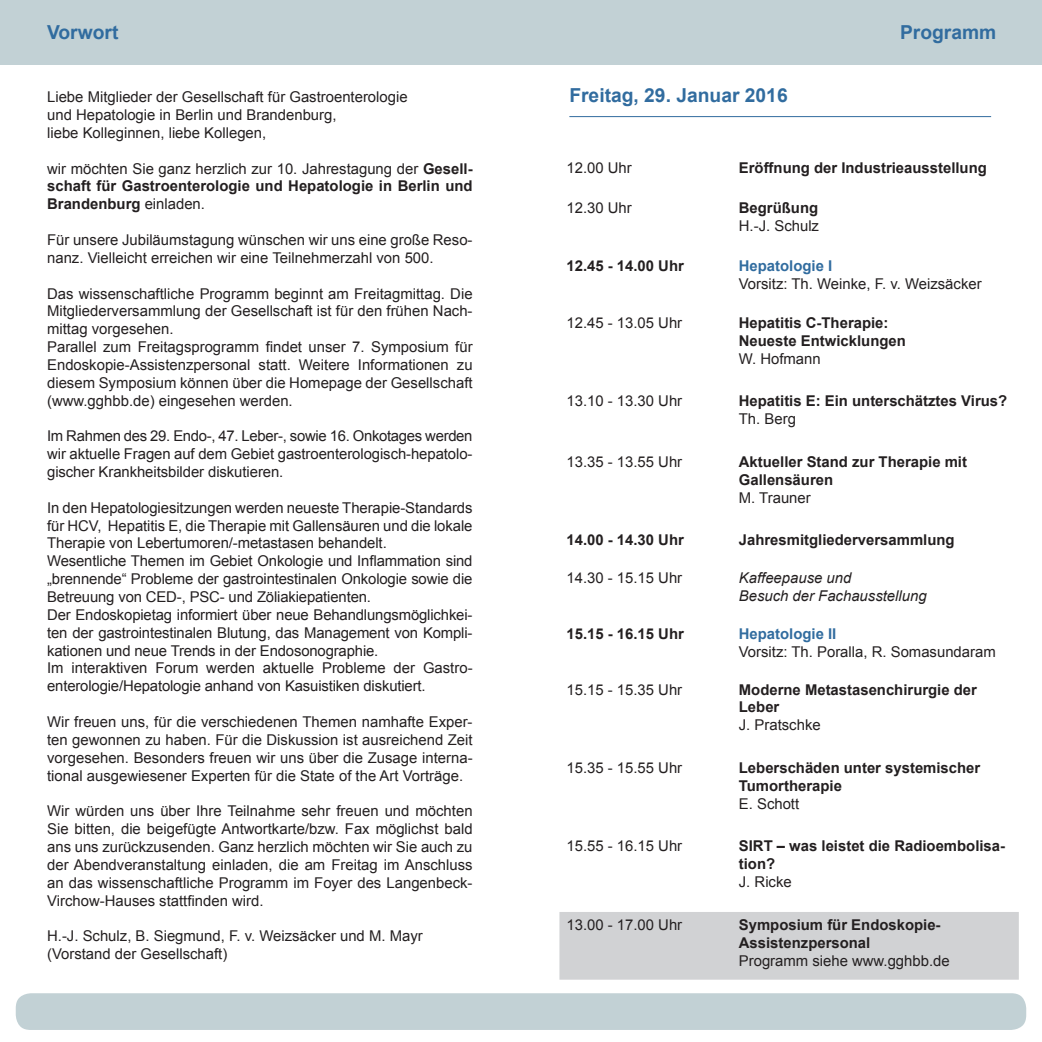
<style>
.page{position:relative;width:1042px;height:1042px;background:#fff}
.page>*{position:absolute;margin:0;border:0;box-sizing:border-box;transform-origin:0 0}
.t1{font:700 19.25px "Arial";color:#316c9f}
.t2{font:14.88px/17.8px "Arial";color:#231f20}
.t3{font:700 14.88px/17.8px "Arial";color:#231f20}
.t4{font:italic 14.88px/17.8px "Arial";color:#231f20}
.t5{font:700 14.88px "Arial";color:#316c9f}
.s1{font-weight:400}
</style>
<div class="page">
<div style="left:0;top:0;width:1042px;height:64px;background:#c2d1d5"></div>
<svg style="left:15px;top:979px;width:1012px;height:51px"></svg>
<hr style="left:569px;top:116px;width:422px;height:1px;background:#316c9f">
<div style="left:559px;top:912px;width:460px;height:67px;background:#d1d2d4"></div>
<p class="t1" style="left:47px;top:19px;width:73px">Vorwort</p>
<p class="t1" style="left:900px;top:19px;width:98px">Programm</p>
<p class="t2" style="left:47px;top:88px;width:362px">Liebe Mitglieder der Gesellschaft für Gastroenterologie und Hepatologie in Berlin und Brandenburg,<br>liebe Kolleginnen, liebe Kollegen,</p>
<p class="t3" style="left:47px;top:160px;width:427px;text-align:justify"><span class="s1">wir möchten Sie ganz herzlich zur 10. Jahrestagung der</span> Gesell&shy;schaft für Gastroenterologie und Hepatologie in Berlin und Brandenburg <span class="s1">einladen.</span></p>
<p class="t2" style="left:47px;top:231px;width:427px">Für unsere Jubiläumstagung wünschen wir uns eine große Reso&shy;nanz. Vielleicht erreichen wir eine Teilnehmerzahl von 500.</p>
<p class="t2" style="left:47px;top:284px;width:427px">Das wissenschaftliche Programm beginnt am Freitagmittag. Die Mitgliederversammlung der Gesellschaft ist für den frühen Nach&shy;mittag vorgesehen.<br>Parallel zum Freitagsprogramm findet unser 7. Symposium für Endoskopie-Assistenzpersonal statt. Weitere Informationen zu diesem Symposium können über die Homepage der Gesellschaft (www.gghbb.de) eingesehen werden.</p>
<p class="t2" style="left:47px;top:427px;width:427px;text-align:justify">Im Rahmen des 29. Endo-, 47. Leber-, sowie 16. Onkotages werden wir aktuelle Fragen auf dem Gebiet gastroenterologisch-hepatolo&shy;gischer Krankheitsbilder diskutieren.</p>
<p class="t2" style="left:47px;top:499px;width:427px">In den Hepatologiesitzungen werden neueste Therapie-Standards für HCV, Hepatitis E, die Therapie mit Gallensäuren und die lokale Therapie von Lebertumoren/-metastasen behandelt.<br>Wesentliche Themen im Gebiet Onkologie und Inflammation sind „brennende“ Probleme der gastrointestinalen Onkologie sowie die Betreuung von CED-, PSC- und Zöliakiepatienten.<br>Der Endoskopietag informiert über neue Behandlungsmöglichkei&shy;ten der gastrointestinalen Blutung, das Management von Kompli&shy;kationen und neue Trends in der Endosonographie.<br>Im interaktiven Forum werden aktuelle Probleme der Gastro&shy;enterologie/Hepatologie anhand von Kasuistiken diskutiert.</p>
<p class="t2" style="left:47px;top:713px;width:427px;text-align:justify">Wir freuen uns, für die verschiedenen Themen namhafte Exper&shy;ten gewonnen zu haben. Für die Diskussion ist ausreichend Zeit vorgesehen. Besonders freuen wir uns über die Zusage interna&shy;tional ausgewiesener Experten für die State of the Art Vorträge.</p>
<p class="t2" style="left:47px;top:802px;width:427px;text-align:justify">Wir würden uns über Ihre Teilnahme sehr freuen und möchten Sie bitten, die beigefügte Antwortkarte/bzw. Fax möglichst bald ans uns zurückzusenden. Ganz herzlich möchten wir Sie auch zu der Abendveranstaltung einladen, die am Freitag im Anschluss an das wissenschaftliche Programm im Foyer des Langenbeck-Virchow-Hauses stattfinden wird.</p>
<p class="t2" style="left:47px;top:927px;width:377px">H.-J. Schulz, B. Siegmund, F. v. Weizsäcker und M. Mayr (Vorstand der Gesellschaft)</p>
<p class="t1" style="left:569px;top:83px;width:220px">Freitag, 29. Januar 2016</p>
<p class="t2" style="left:566px;top:159px;width:67px">12.00 Uhr</p>
<p class="t3" style="left:739px;top:159px;width:249px">Eröffnung der Industrieausstellung</p>
<p class="t2" style="left:566px;top:199px;width:67px">12.30 Uhr</p>
<p class="t3" style="left:739px;top:199px;width:81px">Begrüßung</p>
<p class="t2" style="left:739px;top:217px;width:82px">H.-J. Schulz</p>
<p class="t3" style="left:566px;top:257px;width:119px">12.45 - 14.00 Uhr</p>
<p class="t5" style="left:739px;top:256px;width:95px">Hepatologie I</p>
<p class="t2" style="left:739px;top:275px;width:244px">Vorsitz: Th. Weinke, F. v. Weizsäcker</p>
<p class="t2" style="left:566px;top:314px;width:117px">12.45 - 13.05 Uhr</p>
<p class="t3" style="left:739px;top:314px;width:168px">Hepatitis C-Therapie:<br>Neueste Entwicklungen</p>
<p class="t2" style="left:739px;top:350px;width:83px">W. Hofmann</p>
<p class="t2" style="left:566px;top:392px;width:117px">13.10 - 13.30 Uhr</p>
<p class="t3" style="left:739px;top:393px;width:270px">Hepatitis E: Ein unterschätztes Virus?</p>
<p class="t2" style="left:739px;top:410px;width:59px">Th. Berg</p>
<p class="t2" style="left:566px;top:453px;width:117px">13.35 - 13.55 Uhr</p>
<p class="t3" style="left:739px;top:453px;width:230px">Aktueller Stand zur Therapie mit<br>Gallensäuren</p>
<p class="t2" style="left:739px;top:488px;width:73px">M. Trauner</p>
<p class="t3" style="left:566px;top:531px;width:119px">14.00 - 14.30 Uhr</p>
<p class="t3" style="left:739px;top:531px;width:217px">Jahresmitgliederversammlung</p>
<p class="t2" style="left:566px;top:569px;width:117px">14.30 - 15.15 Uhr</p>
<p class="t4" style="left:739px;top:569px;width:189px">Kaffeepause und<br>Besuch der Fachausstellung</p>
<p class="t3" style="left:566px;top:625px;width:119px">15.15 - 16.15 Uhr</p>
<p class="t5" style="left:739px;top:624px;width:99px">Hepatologie II</p>
<p class="t2" style="left:739px;top:642px;width:258px">Vorsitz: Th. Poralla, R. Somasundaram</p>
<p class="t2" style="left:566px;top:680px;width:117px">15.15 - 15.35 Uhr</p>
<p class="t3" style="left:739px;top:681px;width:240px">Moderne Metastasenchirurgie der<br>Leber</p>
<p class="t2" style="left:739px;top:716px;width:83px">J. Pratschke</p>
<p class="t2" style="left:566px;top:759px;width:117px">15.35 - 15.55 Uhr</p>
<p class="t3" style="left:739px;top:759px;width:243px">Leberschäden unter systemischer<br>Tumortherapie</p>
<p class="t2" style="left:739px;top:795px;width:62px">E. Schott</p>
<p class="t2" style="left:566px;top:837px;width:117px">15.55 - 16.15 Uhr</p>
<p class="t3" style="left:739px;top:838px;width:268px">SIRT – was leistet die Radioembolisa&shy;tion?</p>
<p class="t2" style="left:739px;top:873px;width:54px">J. Ricke</p>
<p class="t2" style="left:566px;top:916px;width:117px">13.00 - 17.00 Uhr</p>
<p class="t3" style="left:739px;top:916px;width:203px">Symposium für Endoskopie-<br>Assistenzpersonal</p>
<p class="t2" style="left:739px;top:951px;width:212px">Programm siehe www.gghbb.de</p>
</div>
